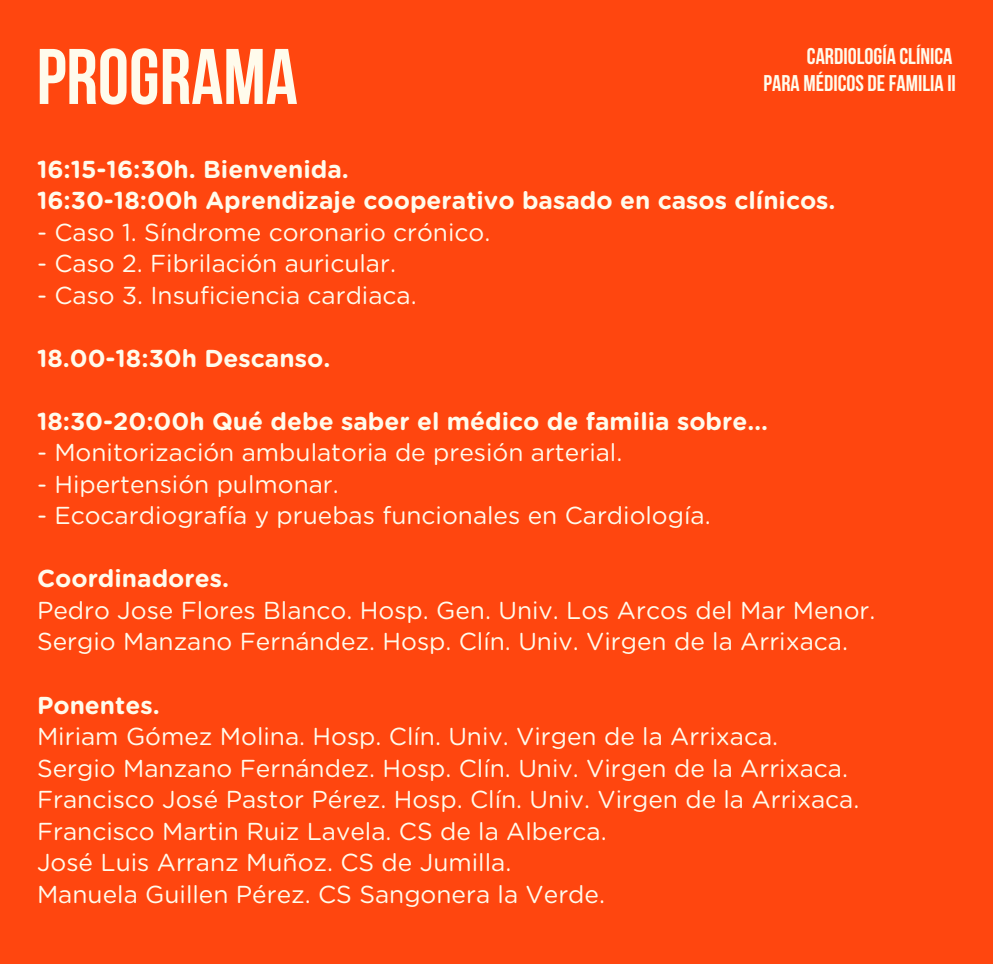
<style>
.page{position:relative;width:993px;height:964px;background:#fff}
.page>*{position:absolute;margin:0;border:0;box-sizing:border-box;transform-origin:0 0}
.t1{font:78.58px "Bebas Neue";color:#fffbec}
.t2{font:24.5px/31.5px "Gotham Rounded";color:#fffbec}
.t3{font:700 24.5px/31.5px "Gotham Rounded";color:#fffbec}
.t4{font:22.75px/26.2px "Bebas Neue";color:#fffbec;text-align:right}
</style>
<div class="page">
<div style="left:0;top:0;width:992px;height:963px;background:#ff460f"></div>
<h1 class="t1" style="left:37px;top:34px;width:262px">PROGRAMA</h1>
<p class="t4" style="left:763px;top:43px;width:194px">CARDIOLOGÍA CLÍNICA<br>PARA MÉDICOS DE FAMILIA II</p>
<p class="t3" style="left:37px;top:152px;width:799px">16:15-16:30h. Bienvenida.<br>16:30-18:00h Aprendizaje cooperativo basado en casos clínicos.</p>
<p class="t2" style="left:37px;top:215px;width:454px">- Caso 1. Síndrome coronario crónico.</p>
<p class="t2" style="left:37px;top:247px;width:360px">- Caso 2. Fibrilación auricular.</p>
<p class="t2" style="left:37px;top:278px;width:381px">- Caso 3. Insuficiencia cardiaca.</p>
<p class="t3" style="left:37px;top:341px;width:295px">18.00-18:30h Descanso.</p>
<p class="t3" style="left:37px;top:404px;width:732px">18:30-20:00h Qué debe saber el médico de familia sobre…</p>
<p class="t2" style="left:37px;top:435px;width:586px">- Monitorización ambulatoria de presión arterial.</p>
<p class="t2" style="left:37px;top:467px;width:303px">- Hipertensión pulmonar.</p>
<p class="t2" style="left:37px;top:499px;width:675px">- Ecocardiografía y pruebas funcionales en Cardiología.</p>
<p class="t3" style="left:37px;top:562px;width:193px">Coordinadores.</p>
<p class="t2" style="left:37px;top:593px;width:839px">Pedro Jose Flores Blanco. Hosp. Gen. Univ. Los Arcos del Mar Menor.<br>Sergio Manzano Fernández. Hosp. Clín. Univ. Virgen de la Arrixaca.</p>
<p class="t3" style="left:37px;top:688px;width:124px">Ponentes.</p>
<p class="t2" style="left:37px;top:719px;width:823px">Miriam Gómez Molina. Hosp. Clín. Univ. Virgen de la Arrixaca.<br>Sergio Manzano Fernández. Hosp. Clín. Univ. Virgen de la Arrixaca.<br>Francisco José Pastor Pérez. Hosp. Clín. Univ. Virgen de la Arrixaca.<br>Francisco Martin Ruiz Lavela. CS de la Alberca.<br>José Luis Arranz Muñoz. CS de Jumilla.<br>Manuela Guillen Pérez. CS Sangonera la Verde.</p>
</div>
